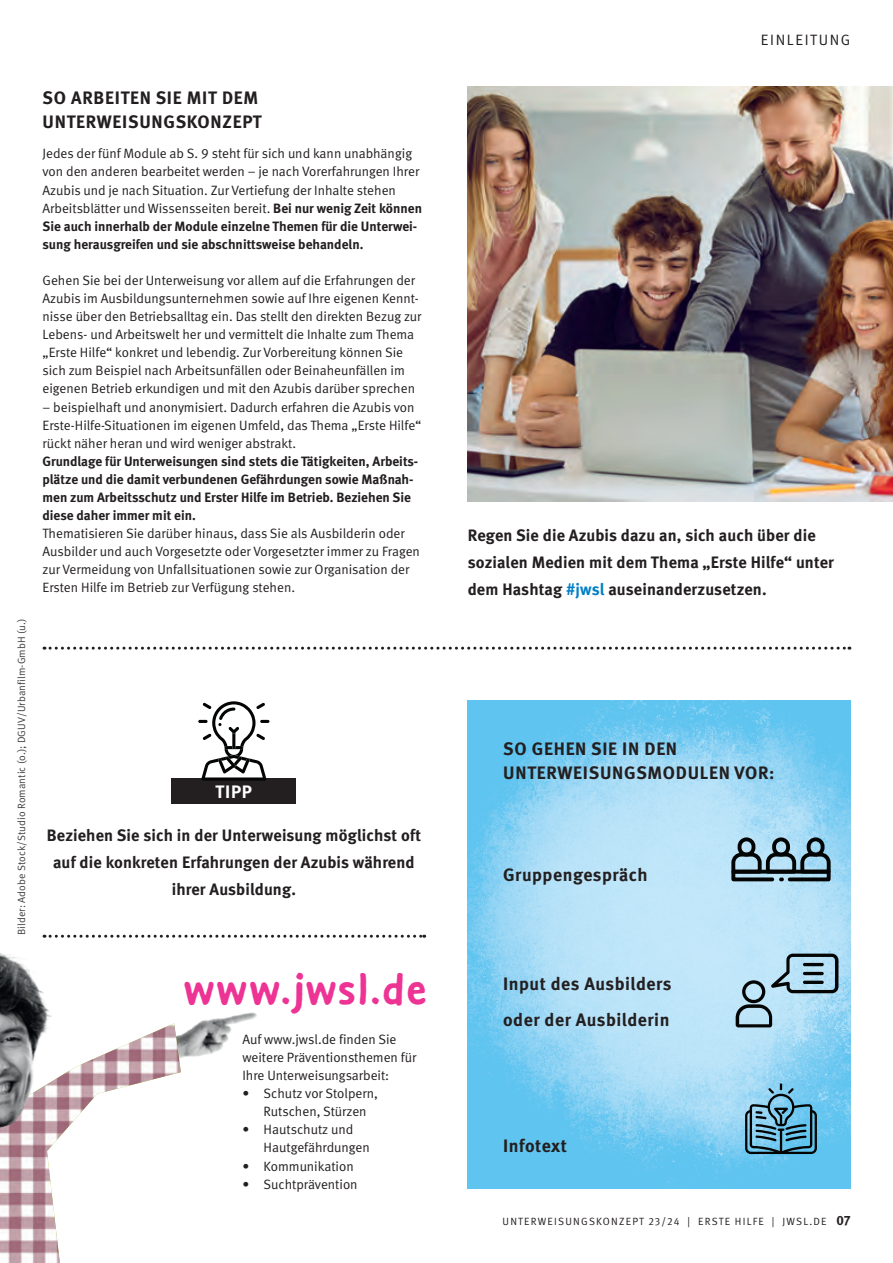
<style>
.page{position:relative;width:893px;height:1263px;background:#fff}
.page>*{position:absolute;margin:0;border:0;box-sizing:border-box;transform-origin:0 0}
.t1{font:700 44.85px "Duper";letter-spacing:.05em;color:#ed3394}
.N_Subhead{font:700 18px/24px "DGUV Meta";letter-spacing:.03em;color:#231f20}
.t2{font:700 18px "DGUV Meta";color:#fff}
.N_Fließtext_normal{font:700 16.5px/27px "DGUV Meta";letter-spacing:.01em;color:#231f20}
.t3{font:15px "DGUV Meta";letter-spacing:.11em;color:#231f20}
.N_Fließtext_normal-2{font:13.5px/18.1px "DGUV Meta";color:#231f20}
.N_Fließtext_normal-3{font:700 13.5px/18.1px "DGUV Meta";color:#231f20}
.t4{font:10.5px "DGUV Meta";letter-spacing:.01em;color:#3e3e3f}
.t5{font:10.5px "DGUV Meta";letter-spacing:.12em;color:#231f20}
.s1{font-weight:700}
.s2{color:#007ec5}
.s3{font-weight:700;font-size:13.5px}
</style>
<div class="page">
<img style="left:468px;top:701px;width:382px;height:487px">
<svg style="left:44px;top:647px;width:806px;height:3px"></svg>
<svg style="left:86px;top:935px;width:339px;height:3px"></svg>
<svg style="left:745px;top:1083px;width:72px;height:71px;background:#5a94ae"></svg>
<svg style="left:736px;top:954px;width:102px;height:73px;background:#9bc0d2"></svg>
<hr style="left:803px;top:963px;width:21px;height:3px;background:#030505;border-radius:2px">
<hr style="left:803px;top:972px;width:21px;height:3px;background:#030505;border-radius:2px">
<hr style="left:803px;top:981px;width:21px;height:3px;background:#030505;border-radius:2px">
<div style="left:738px;top:837px;width:17px;height:19px;border:4px solid #030505;border-radius:7px"></div>
<div style="left:772px;top:837px;width:18px;height:19px;border:4px solid #030505;border-radius:7px"></div>
<div style="left:807px;top:837px;width:17px;height:19px;border:4px solid #030505;border-radius:7px"></div>
<svg style="left:729px;top:851px;width:103px;height:32px;background:#66818e"></svg>
<div style="left:172px;top:778px;width:124px;height:25px;background:#231f20"></div>
<svg style="left:198px;top:701px;width:71px;height:79px"></svg>
<img style="left:468px;top:86px;width:425px;height:416px">
<img style="left:181px;top:1012px;width:76px;height:46px">
<svg style="left:0;top:1023px;width:181px;height:240px"></svg>
<img style="left:0;top:934px;width:86px;height:200px">
<p class="t4" style="left:16px;top:935px;width:319px;rotate:-90deg">Bilder: Adobe Stock/Studio Romantic (o.); DGUV/Urbanfilm-GmbH (u.)</p>
<h4 class="N_Subhead" style="left:43px;top:86px;width:221px">SO ARBEITEN SIE MIT DEM<br>UNTERWEISUNGSKONZEPT</h4>
<p class="N_Fließtext_normal-2" style="left:43px;top:145px;width:381px">Jedes der fünf Module ab S. 9 steht für sich und kann unabhängig von den anderen bearbeitet werden – je nach Vorerfahrungen Ihrer Azubis und je nach Situation. Zur Vertiefung der Inhalte stehen Arbeitsblätter und Wissensseiten bereit. <span class="s1">Bei nur wenig Zeit können Sie auch innerhalb der Module einzelne Themen für die Unterwei&shy;sung herausgreifen und sie abschnittsweise behandeln.</span></p>
<p class="N_Fließtext_normal-2" style="left:43px;top:271px;width:380px">Gehen Sie bei der Unterweisung vor allem auf die Erfahrungen der Azubis im Ausbildungsunternehmen sowie auf Ihre eigenen Kennt&shy;nisse über den Betriebsalltag ein. Das stellt den direkten Bezug zur Lebens- und Arbeitswelt her und vermittelt die Inhalte zum Thema „Erste Hilfe“ konkret und lebendig. Zur Vorbereitung können Sie sich zum Beispiel nach Arbeitsunfällen oder Beinaheunfällen im eigenen Betrieb erkundigen und mit den Azubis darüber sprechen</p>
<p class="N_Fließtext_normal-2" style="left:43px;top:398px;width:380px">– beispielhaft und anonymisiert. Dadurch erfahren die Azubis von<br>Erste-Hilfe-Situationen im eigenen Umfeld, das Thema „Erste Hilfe“ rückt näher heran und wird weniger abstrakt.</p>
<p class="N_Fließtext_normal-3" style="left:43px;top:452px;width:377px">Grundlage für Unterweisungen sind stets die Tätigkeiten, Arbeits&shy;plätze und die damit verbundenen Gefährdungen sowie Maßnah&shy;men zum Arbeitsschutz und Erster Hilfe im Betrieb. Beziehen Sie diese daher immer mit ein.</p>
<p class="N_Fließtext_normal-2" style="left:43px;top:525px;width:379px">Thematisieren Sie darüber hinaus, dass Sie als Ausbilderin oder Ausbilder und auch Vorgesetzte oder Vorgesetzter immer zu Fragen zur Vermeidung von Unfallsituationen sowie zur Organisation der Ersten Hilfe im Betrieb zur Verfügung stehen.</p>
<h4 class="t2" style="left:216px;top:781px;width:38px">TIPP</h4>
<p class="N_Fließtext_normal" style="left:47px;top:822px;width:376px;text-align:center">Beziehen Sie sich in der Unterweisung möglichst oft auf die konkreten Erfahrungen der Azubis während ihrer Ausbildung.</p>
<h4 class="t1" style="left:184px;top:965px;width:243px">www.jwsl.de</h4>
<p class="N_Fließtext_normal-2" style="left:242px;top:1030px;width:175px">Auf www.jwsl.de finden Sie weitere Präventionsthemen für<br>Ihre Unterweisungsarbeit:</p>
<p class="N_Fließtext_normal-2" style="left:264px;top:1085px;width:116px;text-indent:-21px">• Schutz vor Stolpern,<br>Rutschen, Stürzen</p>
<p class="N_Fließtext_normal-2" style="left:264px;top:1121px;width:108px;text-indent:-21px">• Hautschutz und<br>Hautgefährdungen</p>
<p class="N_Fließtext_normal-2" style="left:242px;top:1157px;width:113px">• Kommunikation</p>
<p class="N_Fließtext_normal-2" style="left:242px;top:1175px;width:117px">• Suchtprävention</p>
<p class="t3" style="left:761px;top:31px;width:91px">EINLEITUNG</p>
<p class="N_Fließtext_normal" style="left:468px;top:522px;width:368px">Regen Sie die Azubis dazu an, sich auch über die sozialen Medien mit dem Thema „Erste Hilfe“ unter dem Hashtag <span class="s2">#jwsl</span> auseinanderzusetzen.</p>
<h4 class="N_Subhead" style="left:503px;top:737px;width:273px">SO GEHEN SIE IN DEN<br>UNTERWEISUNGSMODULEN VOR:</h4>
<p class="N_Subhead" style="left:503px;top:863px;width:146px">Gruppengespräch</p>
<p class="N_Subhead" style="left:503px;top:966px;width:170px;line-height:36.2px">Input des Ausbilders oder der Ausbilderin</p>
<p class="N_Subhead" style="left:503px;top:1135px;width:65px">Infotext</p>
<p class="t5" style="left:502px;top:1215px;width:349px">UNTERWEISUNGSKONZEPT 23/24 | ERSTE HILFE | JWSL.DE <span class="s3">07</span></p>
</div>
